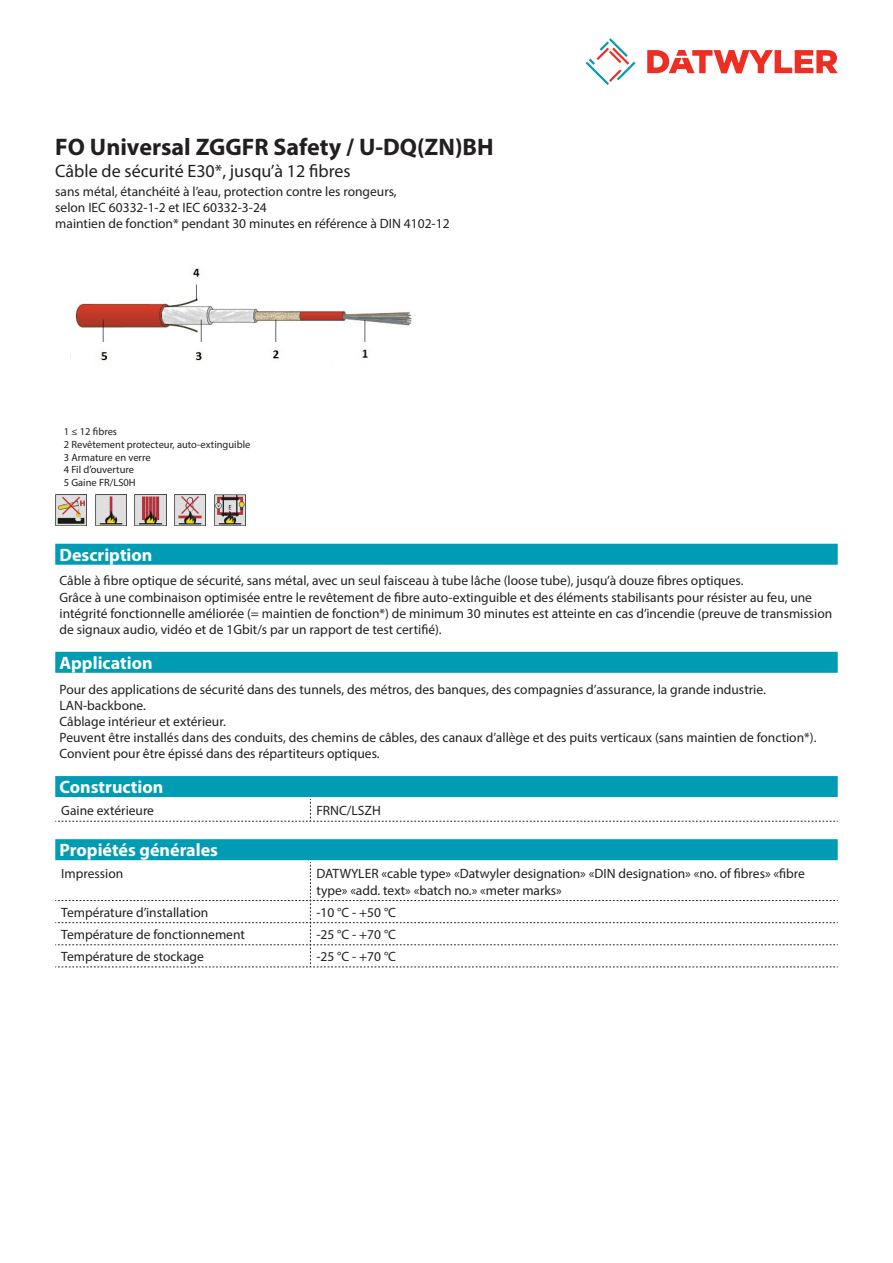
<style>
.page{position:relative;width:893px;height:1263px;background:#fff}
.page>*{position:absolute;margin:0;border:0;box-sizing:border-box;transform-origin:0 0}
.Product_Head{font:700 24px "Myriad Pro";color:#231f20}
.Standard_Head_Proper{font:700 18px "Myriad Pro";color:#fff}
.SubHead{font:18px "Myriad Pro";color:#231f20}
.Standard_text{font:13.5px/16.2px "Myriad Pro";color:#231f20}
.myriad_light_propert{font:13.5px/16.2px "Myriad Pro";color:#231f20}
.imagetext{font:10.5px/12.6px "Myriad Pro";color:#231f20}
</style>
<div class="page">
<svg style="left:586px;top:38px;width:49px;height:47px"></svg>
<svg style="left:647px;top:50px;width:191px;height:23px"></svg>
<div style="left:55px;top:776px;width:783px;height:21px;background:#009cb3"></div>
<svg style="left:55px;top:799px;width:783px;height:23px"></svg>
<img style="left:70px;top:268px;width:342px;height:95px">
<div style="left:55px;top:544px;width:783px;height:21px;background:#009cb3"></div>
<img style="left:214px;top:495px;width:31px;height:31px">
<img style="left:174px;top:495px;width:32px;height:31px">
<img style="left:135px;top:495px;width:31px;height:31px">
<img style="left:95px;top:495px;width:31px;height:31px">
<img style="left:55px;top:495px;width:32px;height:31px">
<div style="left:55px;top:652px;width:783px;height:21px;background:#009cb3"></div>
<div style="left:55px;top:839px;width:783px;height:21px;background:#009cb3"></div>
<svg style="left:55px;top:862px;width:783px;height:106px"></svg>
<p class="Product_Head" style="left:55px;top:131px;width:440px">FO Universal ZGGFR Safety / U-DQ(ZN)BH</p>
<p class="SubHead" style="left:55px;top:160px;width:297px">Câble de sécurité E30*, jusqu’à 12 fibres</p>
<p class="Standard_text" style="left:55px;top:183px;width:396px">sans métal, étanchéité à l’eau, protection contre les rongeurs,<br>selon IEC 60332-1-2 et IEC 60332-3-24<br>maintien de fonction* pendant 30 minutes en référence à DIN 4102-12</p>
<p class="imagetext" style="left:64px;top:425px;width:188px">1 ≤ 12 fibres<br>2 Revêtement protecteur, auto-extinguible<br>3 Armature en verre<br>4 Fil d’ouverture<br>5 Gaine FR/LS0H</p>
<p class="Standard_Head_Proper" style="left:60px;top:543px;width:94px">Description</p>
<p class="Standard_text" style="left:60px;top:573px;width:774px">Câble à fibre optique de sécurité, sans métal, avec un seul faisceau à tube lâche (loose tube), jusqu’à douze fibres optiques.<br>Grâce à une combinaison optimisée entre le revêtement de fibre auto-extinguible et des éléments stabilisants pour résister au feu, une intégrité fonctionnelle améliorée (= maintien de fonction*) de minimum 30 minutes est atteinte en cas d’incendie (preuve de transmission de signaux audio, vidéo et de 1Gbit/s par un rapport de test certifié).</p>
<p class="Standard_Head_Proper" style="left:60px;top:651px;width:95px">Application</p>
<p class="Standard_text" style="left:60px;top:681px;width:758px">Pour des applications de sécurité dans des tunnels, des métros, des banques, des compagnies d’assurance, la grande industrie.<br>LAN-backbone.<br>Câblage intérieur et extérieur.<br>Peuvent être installés dans des conduits, des chemins de câbles, des canaux d’allège et des puits verticaux (sans maintien de fonction*).<br>Convient pour être épissé dans des répartiteurs optiques.</p>
<p class="Standard_Head_Proper" style="left:60px;top:775px;width:105px">Construction</p>
<p class="myriad_light_propert" style="left:61px;top:802px;width:94px">Gaine extérieure</p>
<p class="myriad_light_propert" style="left:316px;top:802px;width:66px">FRNC/LSZH</p>
<p class="Standard_Head_Proper" style="left:60px;top:838px;width:160px">Propiétés générales</p>
<p class="myriad_light_propert" style="left:61px;top:865px;width:64px">Impression</p>
<p class="myriad_light_propert" style="left:316px;top:865px;width:490px">DATWYLER «cable type» «Datwyler designation» «DIN designation» «no. of fibres» «fibre type» «add. text» «batch no.» «meter marks»</p>
<p class="myriad_light_propert" style="left:61px;top:904px;width:149px">Température d’installation</p>
<p class="myriad_light_propert" style="left:316px;top:904px;width:81px">-10 °C - +50 °C</p>
<p class="myriad_light_propert" style="left:61px;top:926px;width:185px">Température de fonctionnement</p>
<p class="myriad_light_propert" style="left:316px;top:926px;width:81px">-25 °C - +70 °C</p>
<p class="myriad_light_propert" style="left:61px;top:948px;width:144px">Température de stockage</p>
<p class="myriad_light_propert" style="left:316px;top:948px;width:81px">-25 °C - +70 °C</p>
</div>
